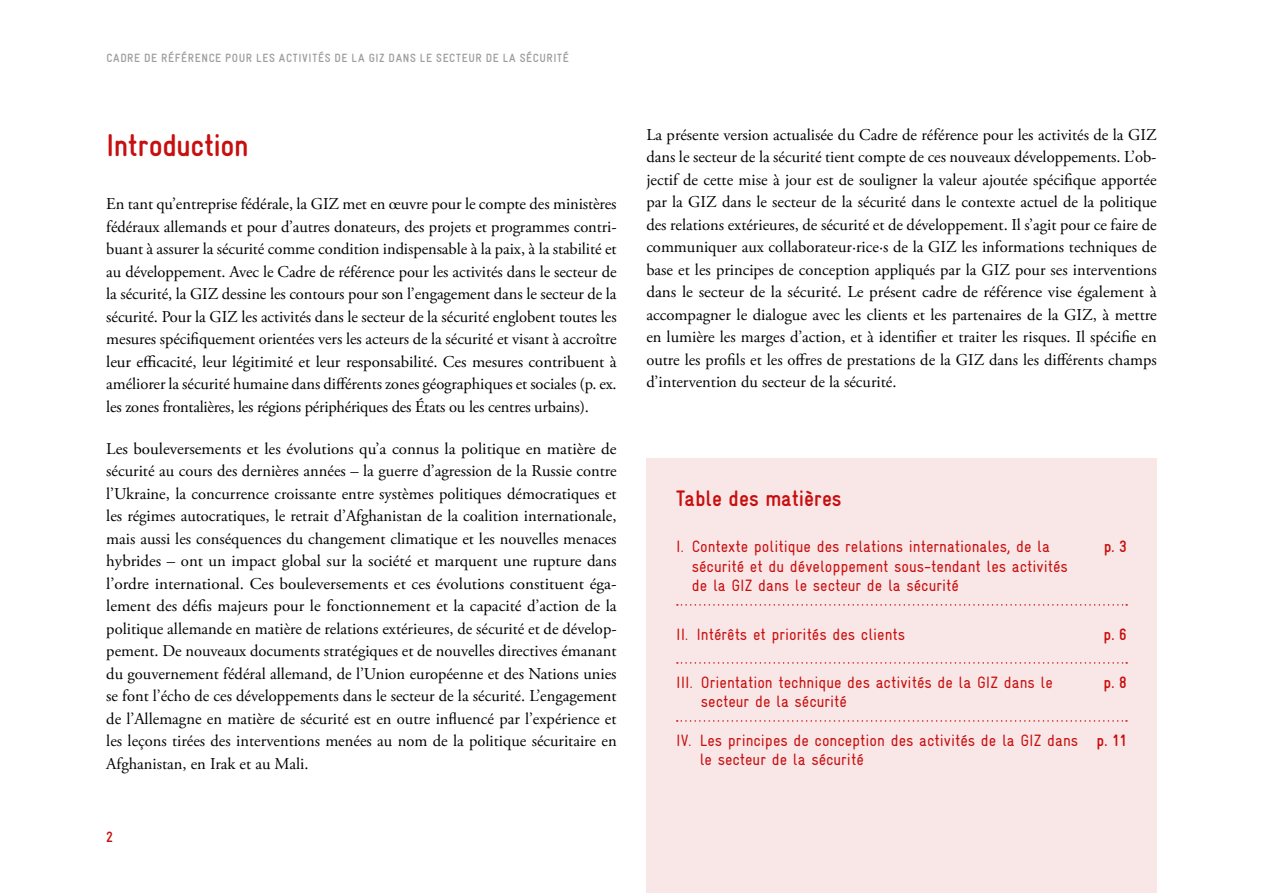
<style>
.page{position:relative;width:1263px;height:893px;background:#fff}
.page>*{position:absolute;margin:0;border:0;box-sizing:border-box;transform-origin:0 0}
.t1{font:700 31.5px "Gravur Condensed Pro";letter-spacing:-.015em;color:#c80f0f}
.t2{font:700 22.5px "Gravur Condensed Pro";color:#c80f0f}
.t3{font:16.5px/22.5px "Adobe Garamond Pro";color:#000;text-align:justify}
.t4{font:16.5px/19.5px "Gravur Condensed Pro";color:#c80f0f}
.t5{font:700 16.5px "Gravur Condensed Pro";color:#c80f0f}
.t6{font:700 15px "Gravur Condensed Pro";color:#c80f0f}
.t7{font:700 12px "Gravur Condensed Pro";letter-spacing:.055em;color:#9d9d9c}
.s1{font-weight:700}
</style>
<div class="page">
<div style="left:646px;top:458px;width:511px;height:435px;background:#f9e7e7"></div>
<svg style="left:677px;top:604px;width:450px;height:2px"></svg>
<svg style="left:677px;top:662px;width:450px;height:2px"></svg>
<svg style="left:677px;top:720px;width:450px;height:2px"></svg>
<p class="t7" style="left:106px;top:51px;width:464px">CADRE DE RÉFÉRENCE POUR LES ACTIVITÉS DE LA GIZ DANS LE SECTEUR DE LA SÉCURITÉ</p>
<h1 class="t1" style="left:106px;top:128px;width:144px">Introduction</h1>
<p class="t3" style="left:646px;top:124px;width:512px">La présente version actualisée du Cadre de référence pour les activités de la GIZ dans le secteur de la sécurité tient compte de ces nouveaux développements. L’ob&shy;jectif de cette mise à jour est de souligner la valeur ajoutée spécifique apportée par la GIZ dans le secteur de la sécurité dans le contexte actuel de la politique des relations extérieures, de sécurité et de développement. Il s’agit pour ce faire de communiquer aux collaborateur·rice·s de la GIZ les informations techniques de base et les principes de conception appliqués par la GIZ pour ses interventions dans le secteur de la sécurité. Le présent cadre de référence vise également à accompagner le dialogue avec les clients et les partenaires de la GIZ, à mettre en lumière les marges d’action, et à identifier et traiter les risques. Il spécifie en outre les profils et les offres de prestations de la GIZ dans les différents champs d’intervention du secteur de la sécurité.</p>
<p class="t3" style="left:106px;top:193px;width:512px">En tant qu’entreprise fédérale, la GIZ met en œuvre pour le compte des ministères fédéraux allemands et pour d’autres donateurs, des projets et programmes contri&shy;buant à assurer la sécurité comme condition indispensable à la paix, à la stabilité et au développement. Avec le Cadre de référence pour les activités dans le secteur de la sécurité, la GIZ dessine les contours pour son l’engagement dans le secteur de la sécurité. Pour la GIZ les activités dans le secteur de la sécurité englobent toutes les mesures spécifiquement orientées vers les acteurs de la sécurité et visant à accroître leur efficacité, leur légitimité et leur responsabilité. Ces mesures contribuent à améliorer la sécurité humaine dans différents zones géographiques et sociales (p. ex. les zones frontalières, les régions périphériques des États ou les centres urbains).</p>
<p class="t3" style="left:106px;top:438px;width:512px">Les bouleversements et les évolutions qu’a connus la politique en matière de sécurité au cours des dernières années – la guerre d’agression de la Russie contre l’Ukraine, la concurrence croissante entre systèmes politiques démocratiques et les régimes autocratiques, le retrait d’Afghanistan de la coalition internationale, mais aussi les conséquences du changement climatique et les nouvelles menaces hybrides – ont un impact global sur la société et marquent une rupture dans l’ordre international. Ces bouleversements et ces évolutions constituent éga&shy;lement des défis majeurs pour le fonctionnement et la capacité d’action de la politique allemande en matière de relations extérieures, de sécurité et de dévelop&shy;pement. De nouveaux documents stratégiques et de nouvelles directives émanant du gouvernement fédéral allemand, de l’Union européenne et des Nations unies se font l’écho de ces développements dans le secteur de la sécurité. L’engagement de l’Allemagne en matière de sécurité est en outre influencé par l’expérience et les leçons tirées des interventions menées au nom de la politique sécuritaire en Afghanistan, en Irak et au Mali.</p>
<h2 class="t2" style="left:676px;top:486px;width:167px">Table des matières</h2>
<p class="t4" style="left:692px;top:537px;width:377px;text-indent:-16px">I. Contexte politique des relations internationales, de la sécurité et du développement sous-tendant les activités de la GIZ dans le secteur de la sécurité</p>
<p class="t5" style="left:1104px;top:538px;width:25px">p. 3</p>
<p class="t4" style="left:676px;top:624px;width:230px">II. Intérêts et priorités des clients</p>
<p class="t5" style="left:1103px;top:625px;width:25px">p. 6</p>
<p class="t4" style="left:676px;top:673px;width:378px">III. Orientation technique des activités de la GIZ dans le</p>
<p class="t5" style="left:1103px;top:673px;width:25px">p. 8</p>
<p class="t4" style="left:701px;top:692px;width:148px">secteur de la sécurité</p>
<p class="t4" style="left:700px;top:731px;width:428px;text-indent:-24px">IV. Les principes de conception des activités de la GIZ dans <span class="s1">p. 11 </span>le secteur de la sécurité</p>
<p class="t6" style="left:106px;top:828px;width:8px">2</p>
</div>
